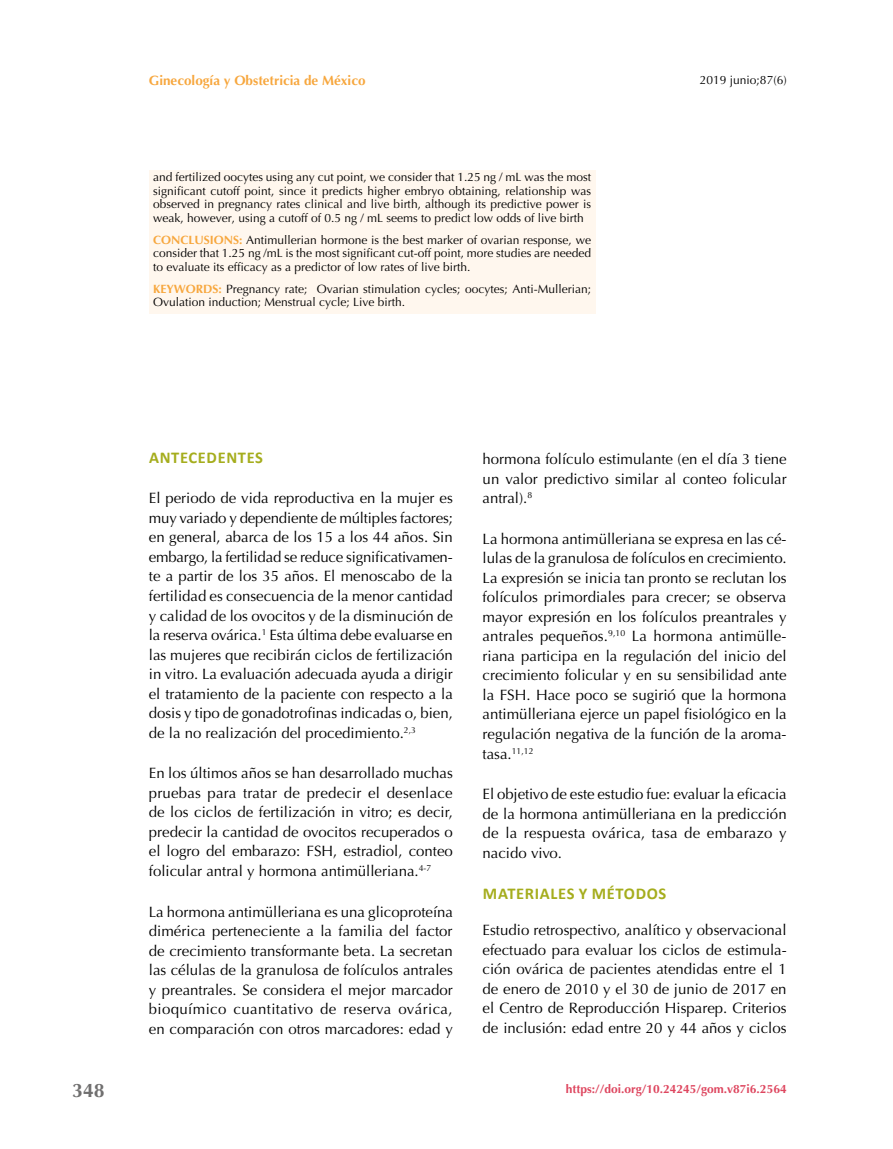
<style>
.page{position:relative;width:893px;height:1149px;background:#fff}
.page>*{position:absolute;margin:0;border:0;box-sizing:border-box;transform-origin:0 0}
.t1{font:700 19.5px "Optima";color:#706f6f}
.t2{font:700 16.5px "Calibri";letter-spacing:.04em;color:#a5ad1d}
.t3{font:15px/19.5px "Optima";color:#000;text-align:justify}
.t4{font:700 13.5px "Optima";color:#f7a73e}
.t5{font:12px/13.5px "Optima";color:#000;text-align:justify}
.t6{font:700 12px "Optima";color:#de465f}
.s1{font-weight:700;color:#f7a73e}
</style>
<div class="page">
<div style="left:149px;top:170px;width:446px;height:144px;background:#fff7ee"></div>
<p class="t4" style="left:149px;top:73px;width:218px">Ginecología y Obstetricia de México</p>
<p class="t5" style="left:153px;top:170px;width:439px">and fertilized oocytes using any cut point, we consider that 1.25 ng / mL was the most significant cutoff point, since it predicts higher embryo obtaining, relationship was observed in pregnancy rates clinical and live birth, although its predictive power is weak, however, using a cutoff of 0.5 ng / mL seems to predict low odds of live birth</p>
<p class="t5" style="left:153px;top:233px;width:439px"><span class="s1">CONCLUSIONS:</span> Antimullerian hormone is the best marker of ovarian response, we consider that 1.25 ng /mL is the most significant cut-off point, more studies are needed to evaluate its efficacy as a predictor of low rates of live birth.</p>
<p class="t5" style="left:153px;top:282px;width:439px"><span class="s1">KEYWORDS:</span> Pregnancy rate; Ovarian stimulation cycles; oocytes; Anti-Mullerian;<br>Ovulation induction; Menstrual cycle; Live birth.</p>
<p class="t5" style="left:700px;top:73px;width:88px">2019 junio;87(6)</p>
<h1 class="t1" style="left:72px;top:1079px;width:34px">348</h1>
<p class="t2" style="left:149px;top:446px;width:115px">ANTECEDENTES</p>
<p class="t3" style="left:149px;top:488px;width:306px">El periodo de vida reproductiva en la mujer es muy variado y dependiente de múltiples factores; en general, abarca de los 15 a los 44 años. Sin embargo, la fertilidad se reduce significativamen&shy;te a partir de los 35 años. El menoscabo de la fertilidad es consecuencia de la menor cantidad y calidad de los ovocitos y de la disminución de la reserva ovárica.<sup>1</sup> Esta última debe evaluarse en las mujeres que recibirán ciclos de fertilización in vitro. La evaluación adecuada ayuda a dirigir el tratamiento de la paciente con respecto a la dosis y tipo de gonadotrofinas indicadas o, bien, de la no realización del procedimiento.<sup>2,3</sup></p>
<p class="t3" style="left:149px;top:763px;width:306px">En los últimos años se han desarrollado muchas pruebas para tratar de predecir el desenlace de los ciclos de fertilización in vitro; es decir, predecir la cantidad de ovocitos recuperados o el logro del embarazo: FSH, estradiol, conteo folicular antral y hormona antimülleriana.<sup>4-7</sup></p>
<p class="t3" style="left:149px;top:901px;width:306px">La hormona antimülleriana es una glicoproteína dimérica perteneciente a la familia del factor de crecimiento transformante beta. La secretan las células de la granulosa de folículos antrales y preantrales. Se considera el mejor marcador bioquímico cuantitativo de reserva ovárica, en comparación con otros marcadores: edad y</p>
<p class="t3" style="left:483px;top:449px;width:306px">hormona folículo estimulante (en el día 3 tiene un valor predictivo similar al conteo folicular antral).<sup>8</sup></p>
<p class="t3" style="left:483px;top:529px;width:306px">La hormona antimülleriana se expresa en las cé&shy;lulas de la granulosa de folículos en crecimiento.<br>La expresión se inicia tan pronto se reclutan los folículos primordiales para crecer; se observa mayor expresión en los folículos preantrales y antrales pequeños.<sup>9,10</sup> La hormona antimülle&shy;riana participa en la regulación del inicio del crecimiento folicular y en su sensibilidad ante la FSH. Hace poco se sugirió que la hormona antimülleriana ejerce un papel fisiológico en la regulación negativa de la función de la aroma&shy;tasa.<sup>11,12</sup></p>
<p class="t3" style="left:483px;top:784px;width:306px">El objetivo de este estudio fue: evaluar la eficacia de la hormona antimülleriana en la predicción de la respuesta ovárica, tasa de embarazo y nacido vivo.</p>
<p class="t2" style="left:483px;top:882px;width:185px">MATERIALES Y MÉTODOS</p>
<p class="t3" style="left:483px;top:920px;width:306px">Estudio retrospectivo, analítico y observacional efectuado para evaluar los ciclos de estimula&shy;ción ovárica de pacientes atendidas entre el 1 de enero de 2010 y el 30 de junio de 2017 en el Centro de Reproducción Hisparep. Criterios de inclusión: edad entre 20 y 44 años y ciclos</p>
<p class="t6" style="left:566px;top:1081px;width:222px">https://doi.org/10.24245/gom.v87i6.2564</p>
</div>
